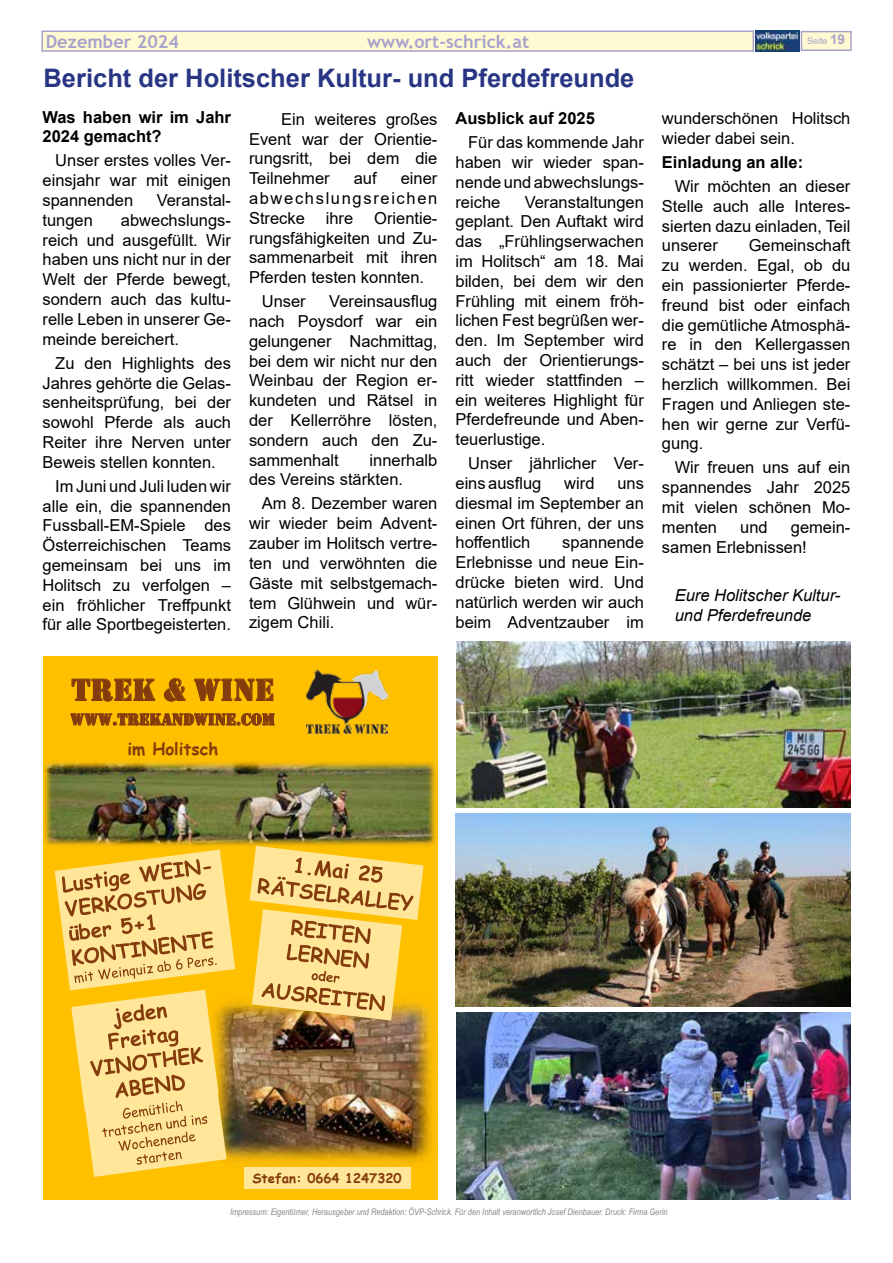
<style>
.page{position:relative;width:893px;height:1263px;background:#fff}
.page>*{position:absolute;margin:0;border:0;box-sizing:border-box;transform-origin:0 0}
.t1{font:32.25px "Stencil";color:#843c0c}
.t2{font:700 25.5px "Arial";color:#283583}
.t3{font:700 18px "Trebuchet MS";color:#a7a3cc}
.t4{font:16.8px "Stencil";color:#843c0c}
.t5{font:700 16.8px "Comic Sans MS";color:#843c0c}
.t6{font:16.5px/19.8px "Arial";color:#000;text-align:justify}
.t7{font:700 16.5px/19.8px "Arial";color:#000}
.t8{font:italic 16.5px/19.8px "Arial";color:#000}
.t9{font:700 13.2px "Comic Sans MS";color:#843c0c}
.t10{font:italic 9px "Arial Narrow";color:#878787}
.t11{font:9px "Arial";color:#a7a3cc}
.s1{font-weight:700;font-size:13.5px}
.s2{font-size:7.5px;color:#fff}
</style>
<div class="page">
<div style="left:41px;top:31px;width:713px;height:21px;background:#fffad2;border:2px solid #a7a3cc"></div>
<div style="left:801px;top:31px;width:51px;height:20px;background:#fffad2;border:2px solid #a7a3cc"></div>
<img style="left:756px;top:30px;width:43px;height:22px">
<img style="left:456px;top:641px;width:394px;height:167px">
<img style="left:456px;top:1012px;width:394px;height:187px">
<img style="left:456px;top:813px;width:394px;height:193px">
<div style="left:43px;top:656px;width:394px;height:543px;background:#ffc000"></div>
<img style="left:307px;top:669px;width:80px;height:65px">
<img style="left:235px;top:1002px;width:197px;height:166px">
<svg style="left:71px;top:678px;width:85px;height:24px"></svg>
<svg style="left:164px;top:678px;width:22px;height:24px"></svg>
<svg style="left:194px;top:678px;width:80px;height:23px"></svg>
<svg style="left:70px;top:713px;width:205px;height:13px"></svg>
<img style="left:44px;top:762px;width:392px;height:84px">
<svg style="left:55px;top:849px;width:180px;height:328px"></svg>
<div style="left:244px;top:1168px;width:166px;height:21px;background:#ffe699"></div>
<svg style="left:250px;top:846px;width:174px;height:174px"></svg>
<p class="t3" style="left:46px;top:30px;width:135px">Dezember 2024</p>
<p class="t3" style="left:367px;top:30px;width:163px">www.ort-schrick.at</p>
<p class="t11" style="left:807px;top:35px;width:40px">Seite <span class="s1">19</span></p>
<h2 class="t2" style="left:44px;top:60px;width:592px">Bericht der Holitscher Kultur- und Pferdefreunde</h2>
<p class="t7" style="left:43px;top:107px;width:190px">Was haben wir im Jahr<br>2024 gemacht?</p>
<p class="t6" style="left:43px;top:151px;width:190px;text-indent:13px">Unser erstes volles Ver&shy;einsjahr war mit einigen spannenden</p>
<p class="t7" style="left:455px;top:109px;width:141px">Ausblick auf 2025</p>
<p class="t6" style="left:455px;top:132px;width:190px;text-indent:13px">Für das kommende Jahr haben wir wieder span&shy;nende und abwechslungs&shy;reiche</p>
<p class="t6" style="left:249px;top:109px;width:190px;text-indent:32px">Ein weiteres großes Event war der Orientie&shy;rungsritt, bei dem die Teilnehmer</p>
<p class="t6" style="left:354px;top:168px;width:24px">auf</p>
<p class="t6" style="left:249px;top:168px;width:190px;text-indent:152px">einer abwechslungsreichen Strecke</p>
<p class="t6" style="left:157px;top:190px;width:76px">Veranstal-</p>
<p class="t6" style="left:455px;top:192px;width:190px;text-indent:69px">Veranstaltungen geplant. Den Auftakt wird das „Frühlingserwachen im Holitsch“ am 18. Mai bilden, bei dem wir den Frühling mit einem fröh&shy;lichen Fest begrüßen wer&shy;den. Im September wird auch der Orientierungs&shy;ritt wieder stattfinden – ein weiteres Highlight für Pferdefreunde und Aben&shy;teuerlustige.</p>
<p class="t6" style="left:455px;top:453px;width:190px;text-indent:13px">Unser jährlicher Ver&shy;eins<span class="s2">-</span>ausflug</p>
<p class="t6" style="left:249px;top:208px;width:190px;text-indent:125px">Orientie&shy;rungsfähigkeiten und Zu&shy;sammenarbeit mit ihren Pferden testen konnten.</p>
<p class="t6" style="left:262px;top:291px;width:46px">Unser</p>
<p class="t6" style="left:326px;top:208px;width:29px">ihre</p>
<p class="t6" style="left:43px;top:210px;width:190px;text-indent:78px">abwechslungs&shy;reich und ausgefüllt. Wir haben uns nicht nur in der Welt der Pferde bewegt, sondern auch das kultu&shy;relle Leben in unserer Ge&shy;meinde bereichert.</p>
<p class="t6" style="left:43px;top:353px;width:190px;text-indent:13px">Zu den Highlights des Jahres gehörte die Gelas&shy;senheitsprüfung, bei der sowohl Pferde als auch Reiter ihre Nerven unter Beweis stellen konnten.</p>
<p class="t6" style="left:43px;top:476px;width:190px;text-indent:13px">Im Juni und Juli luden wir alle ein, die spannenden Fussball-EM-Spiele des Österreichischen Teams gemeinsam bei uns im Holitsch zu verfolgen – ein fröhlicher Treffpunkt für alle Sportbegeisterten.</p>
<p class="t6" style="left:43px;top:210px;width:52px">tungen</p>
<p class="t6" style="left:249px;top:291px;width:190px;text-indent:80px">Vereinsausflug nach Poysdorf war ein gelungener Nachmittag, bei dem wir nicht nur den Weinbau der Region er&shy;kundeten und Rätsel in der Kellerröhre lösten, sondern auch den Zu&shy;sammenhalt</p>
<p class="t6" style="left:249px;top:450px;width:190px;text-indent:121px">innerhalb des Vereins stärkten.</p>
<p class="t6" style="left:249px;top:494px;width:190px;text-indent:13px">Am 8. Dezember waren wir wieder beim Advent&shy;zauber im Holitsch vertre&shy;ten und verwöhnten die Gäste mit selbstgemach&shy;tem Glühwein und wür&shy;zigem Chili.</p>
<p class="t6" style="left:564px;top:473px;width:32px">wird</p>
<p class="t6" style="left:455px;top:473px;width:190px;text-indent:162px">uns diesmal im September an einen Ort führen, der uns hoffentlich</p>
<p class="t6" style="left:455px;top:532px;width:190px;text-indent:107px">spannende Erlebnisse und neue Ein&shy;drücke bieten wird. Und natürlich werden wir auch beim Adventzauber im</p>
<p class="t6" style="left:662px;top:108px;width:190px">wunderschönen Holitsch wieder dabei sein.</p>
<p class="t7" style="left:662px;top:152px;width:143px">Einladung an alle:</p>
<p class="t6" style="left:662px;top:176px;width:190px;text-indent:13px">Wir möchten an dieser Stelle auch alle Interes&shy;sierten dazu einladen, Teil unserer</p>
<p class="t6" style="left:662px;top:235px;width:190px;text-indent:87px">Gemeinschaft zu werden. Egal, ob du ein passionierter Pferde&shy;freund bist oder einfach die gemütliche Atmosphä&shy;re in den Kellergassen schätzt – bei uns ist jeder herzlich willkommen. Bei Fragen und Anliegen ste&shy;hen wir gerne zur Verfü&shy;gung.</p>
<p class="t6" style="left:662px;top:458px;width:190px;text-indent:13px">Wir freuen uns auf ein spannendes Jahr 2025 mit vielen schönen Mo&shy;menten</p>
<p class="t6" style="left:662px;top:517px;width:190px;text-indent:129px">gemein&shy;samen Erlebnissen!</p>
<p class="t8" style="left:675px;top:585px;width:167px">Eure Holitscher Kultur&shy;und Pferdefreunde</p>
<p class="t6" style="left:740px;top:517px;width:29px">und</p>
<h1 class="t1" style="left:71px;top:671px;width:204px">TREK &amp; WINE</h1>
<p class="t4" style="left:70px;top:710px;width:206px">WWW.TREKANDWINE.COM</p>
<p class="t5" style="left:127px;top:736px;width:92px">im Holitsch</p>
<p class="t9" style="left:252px;top:1168px;width:151px">Stefan: 0664 1247320</p>
<p class="t10" style="left:230px;top:1205px;width:439px">Impressum: Eigentümer, Herausgeber und Redaktion: ÖVP-Schrick. Für den Inhalt veranwortlich Josef Dienbauer. Druck: Firma Gerin</p>
</div>
